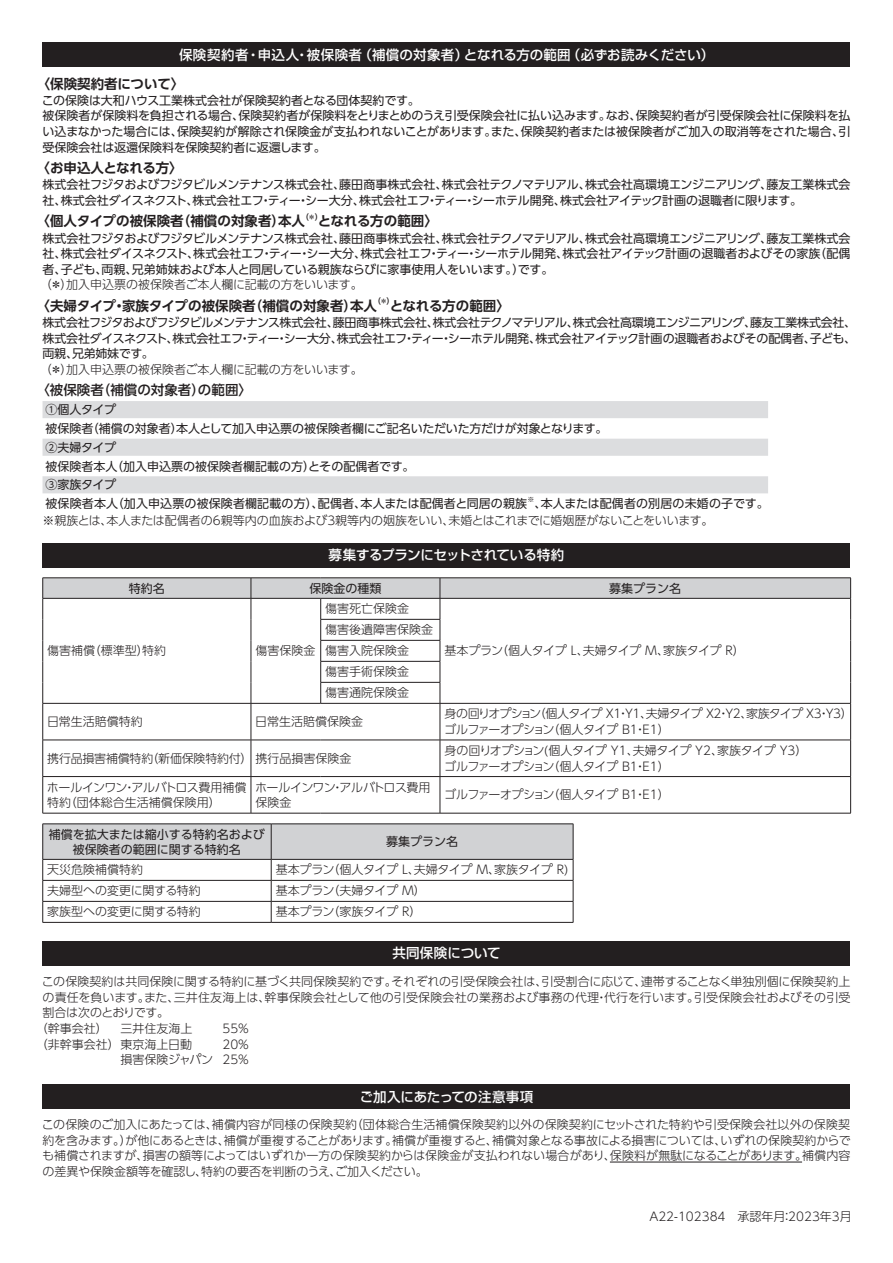
<style>
.page{position:relative;width:893px;height:1263px;background:#fff}
.page>*{position:absolute;margin:0;border:0;box-sizing:border-box;transform-origin:0 0}
.t1{font:700 13.5px "UD Shin Go Pro De";color:#231f20}
.t2{font:500 13.5px "Shin Go Pro";color:#fff}
.t3{font:500 13.5px "Shin Go Pro";letter-spacing:-.02em;color:#fff}
.t4{font:500 13.5px "UD Shin Go Pro";color:#231f20}
.t5{font:12px/15.6px "UD Shin Go Pro";color:#231f20}
.t6{font:300 12px/15.6px "UD Shin Go Pro";color:#231f20}
.t7{font:12px/15.6px "UD Shin Go Pro";letter-spacing:-.025em;color:#231f20}
.t8{font:300 12px/15.6px "UD Shin Go Pro";letter-spacing:-.035em;color:#231f20}
.t9{font:300 12px/15.6px "UD Shin Go Pro";letter-spacing:-.05em;color:#231f20}
.t10{font:300 12px "UD Shin Go Pro";letter-spacing:-.03em;color:#231f20}
.t11{font:300 12px "UD Shin Go Pro";letter-spacing:-.02em;color:#231f20}
.t12{font:300 12px "UD Shin Go Pro";letter-spacing:-.025em;color:#231f20}
.t13{font:700 7.8px "UD Shin Go Pro De";color:#231f20}
.t14{font:7.05px "UD Shin Go Pro";color:#231f20}
</style>
<div class="page">
<hr style="left:610px;top:1162px;width:192px;height:1px;background:#231f20">
<div style="left:43px;top:43px;width:807px;height:24px;background:#231f20"></div>
<svg style="left:43px;top:401px;width:725px;height:92px;fill:#dcdddf"></svg>
<div style="left:43px;top:543px;width:807px;height:24px;background:#231f20"></div>
<svg style="left:42px;top:578px;width:809px;height:125px"></svg>
<hr style="left:43px;top:703px;width:208px;height:1px;background:#231f20">
<hr style="left:42px;top:703px;width:1px;height:37px;background:#231f20">
<hr style="left:251px;top:703px;width:70px;height:1px;background:#231f20">
<hr style="left:251px;top:703px;width:1px;height:37px;background:#231f20">
<hr style="left:321px;top:703px;width:119px;height:1px;background:#231f20">
<hr style="left:440px;top:703px;width:411px;height:1px;background:#231f20">
<hr style="left:440px;top:703px;width:1px;height:37px;background:#231f20">
<hr style="left:850px;top:703px;width:1px;height:37px;background:#231f20">
<hr style="left:43px;top:740px;width:208px;height:1px;background:#231f20">
<hr style="left:42px;top:740px;width:1px;height:36px;background:#231f20">
<hr style="left:251px;top:740px;width:70px;height:1px;background:#231f20">
<hr style="left:251px;top:740px;width:1px;height:36px;background:#231f20">
<hr style="left:321px;top:740px;width:119px;height:1px;background:#231f20">
<hr style="left:440px;top:740px;width:411px;height:1px;background:#231f20">
<hr style="left:440px;top:740px;width:1px;height:36px;background:#231f20">
<hr style="left:850px;top:740px;width:1px;height:36px;background:#231f20">
<hr style="left:43px;top:776px;width:208px;height:1px;background:#231f20">
<hr style="left:42px;top:777px;width:1px;height:36px;background:#231f20">
<hr style="left:251px;top:776px;width:70px;height:1px;background:#231f20">
<hr style="left:251px;top:777px;width:1px;height:36px;background:#231f20">
<hr style="left:321px;top:776px;width:119px;height:1px;background:#231f20">
<hr style="left:440px;top:776px;width:411px;height:1px;background:#231f20">
<hr style="left:440px;top:777px;width:1px;height:36px;background:#231f20">
<hr style="left:850px;top:777px;width:1px;height:36px;background:#231f20">
<hr style="left:43px;top:813px;width:208px;height:1px;background:#231f20">
<hr style="left:251px;top:813px;width:70px;height:1px;background:#231f20">
<hr style="left:321px;top:813px;width:119px;height:1px;background:#231f20">
<hr style="left:440px;top:813px;width:411px;height:1px;background:#231f20">
<svg style="left:42px;top:824px;width:532px;height:98px"></svg>
<hr style="left:43px;top:922px;width:228px;height:1px;background:#231f20">
<hr style="left:271px;top:922px;width:302px;height:1px;background:#231f20">
<div style="left:43px;top:941px;width:807px;height:24px;background:#231f20"></div>
<div style="left:43px;top:1085px;width:807px;height:24px;background:#231f20"></div>
<p class="t2" style="left:179px;top:43px;width:536px">保険契約者・申込人・被保険者（補償の対象者）となれる方の範囲（必ずお読みください）</p>
<p class="t1" style="left:37px;top:72px;width:149px">〈保険契約者について〉</p>
<p class="t5" style="left:42px;top:92px;width:810px">この保険は大和ハウス工業株式会社が保険契約者となる団体契約です。<br>被保険者が保険料を負担される場合、保険契約者が保険料をとりまとめのうえ引受保険会社に払い込みます。なお、保険契約者が引受保険会社に保険料を払い込まなかった場合には、保険契約が解除され保険金が支払われないことがあります。また、保険契約者または被保険者がご加入の取消等をされた場合、引受保険会社は返還保険料を保険契約者に返還します。</p>
<p class="t1" style="left:37px;top:157px;width:148px">〈お申込人となれる方〉</p>
<p class="t7" style="left:43px;top:177px;width:809px">株式会社フジタおよびフジタビルメンテナンス株式会社、藤田商事株式会社、株式会社テクノマテリアル、株式会社高環境エンジニアリング、藤友工業株式会社、株式会社ダイスネクスト、株式会社エフ・ティー・シー大分、株式会社エフ・ティー・シーホテル開発、株式会社アイテック計画の退職者に限ります。</p>
<p class="t1" style="left:37px;top:210px;width:270px">〈個人タイプの被保険者（補償の対象者）本人</p>
<p class="t13" style="left:301px;top:210px;width:23px">（＊）</p>
<p class="t1" style="left:318px;top:210px;width:122px">となれる方の範囲〉</p>
<p class="t5" style="left:43px;top:230px;width:809px;text-align:justify">株式会社フジタおよびフジタビルメンテナンス株式会社、藤田商事株式会社、株式会社テクノマテリアル、株式会社高環境エンジニアリング、藤友工業株式会社、株式会社ダイスネクスト、株式会社エフ・ティー・シー大分、株式会社エフ・ティー・シーホテル開発、株式会社アイテック計画の退職者およびその家族（配偶者、子ども、両親、兄弟姉妹および本人と同居している親族ならびに家事使用人をいいます。）です。</p>
<p class="t6" style="left:40px;top:276px;width:324px">（＊）加入申込票の被保険者ご本人欄に記載の方をいいます。</p>
<p class="t1" style="left:37px;top:295px;width:342px">〈夫婦タイプ・家族タイプの被保険者（補償の対象者）本人</p>
<p class="t13" style="left:373px;top:295px;width:23px">（＊）</p>
<p class="t1" style="left:390px;top:295px;width:122px">となれる方の範囲〉</p>
<p class="t5" style="left:43px;top:314px;width:815px;text-align:justify">株式会社フジタおよびフジタビルメンテナンス株式会社、藤田商事株式会社、株式会社テクノマテリアル、株式会社高環境エンジニアリング、藤友工業株式会社、株式会社ダイスネクスト、株式会社エフ・ティー・シー大分、株式会社エフ・ティー・シーホテル開発、株式会社アイテック計画の退職者およびその配偶者、子ども、両親、兄弟姉妹です。</p>
<p class="t6" style="left:40px;top:361px;width:324px">（＊）加入申込票の被保険者ご本人欄に記載の方をいいます。</p>
<p class="t4" style="left:36px;top:379px;width:217px">〈被保険者（補償の対象者）の範囲〉</p>
<p class="t5" style="left:46px;top:400px;width:563px;line-height:18.8px">①個人タイプ<br>被保険者（補償の対象者）本人として加入申込票の被保険者欄にご記名いただいた方だけが対象となります。<br>②夫婦タイプ<br>被保険者本人（加入申込票の被保険者欄記載の方）とその配偶者です。<br>③家族タイプ<br>被保険者本人（加入申込票の被保険者欄記載の方）、配偶者、本人または配偶者と同居の親族</p>
<p class="t14" style="left:527px;top:494px;width:8px">※</p>
<p class="t5" style="left:534px;top:495px;width:236px">、本人または配偶者の別居の未婚の子です。</p>
<p class="t6" style="left:43px;top:512px;width:672px">※親族とは、本人または配偶者の6親等内の血族および3親等内の姻族をいい、未婚とはこれまでに婚姻歴がないことをいいます。</p>
<p class="t3" style="left:329px;top:544px;width:237px">募集するプランにセットされている特約</p>
<p class="t5" style="left:129px;top:580px;width:37px">特約名</p>
<p class="t5" style="left:309px;top:580px;width:73px">保険金の種類</p>
<p class="t5" style="left:609px;top:580px;width:73px">募集プラン名</p>
<p class="t6" style="left:47px;top:643px;width:120px">傷害補償（標準型）特約</p>
<p class="t6" style="left:255px;top:643px;width:61px">傷害保険金</p>
<p class="t6" style="left:325px;top:601px;width:85px">傷害死亡保険金</p>
<p class="t6" style="left:325px;top:619px;width:109px;line-height:21px">傷害後遺障害保険金傷害入院保険金<br>傷害手術保険金<br>傷害通院保険金</p>
<p class="t10" style="left:444px;top:641px;width:302px">基本プラン（個人タイプ L、夫婦タイプ M、家族タイプ R）</p>
<p class="t6" style="left:47px;top:713px;width:97px">日常生活賠償特約</p>
<p class="t6" style="left:255px;top:713px;width:109px">日常生活賠償保険金</p>
<p class="t9" style="left:444px;top:706px;width:410px">身の回りオプション（個人タイプ X1・Y1、夫婦タイプ X2・Y2、家族タイプ X3・Y3）ゴルファーオプション（個人タイプ B1・E1）</p>
<p class="t11" style="left:47px;top:748px;width:306px">携行品損害補償特約（新価保険特約付）携行品損害保険金</p>
<p class="t8" style="left:444px;top:742px;width:365px">身の回りオプション(個人タイプ Y1、夫婦タイプ Y2、家族タイプ Y3）ゴルファーオプション（個人タイプ B1・E1）</p>
<p class="t6" style="left:47px;top:779px;width:201px">ホールインワン・アルバトロス費用補償特約（団体総合生活補償保険用）</p>
<p class="t8" style="left:255px;top:779px;width:177px">ホールインワン・アルバトロス費用保険金</p>
<p class="t8" style="left:444px;top:787px;width:227px">ゴルファーオプション（個人タイプ B1・E1）</p>
<p class="t5" style="left:49px;top:826px;width:217px;line-height:15px;text-align:center">補償を拡大または縮小する特約名および被保険者の範囲に関する特約名</p>
<p class="t5" style="left:386px;top:833px;width:73px">募集プラン名</p>
<p class="t6" style="left:47px;top:862px;width:97px">天災危険補償特約</p>
<p class="t10" style="left:276px;top:860px;width:294px">基本プラン（個人タイプ L、夫婦タイプ M、家族タイプ R)</p>
<p class="t6" style="left:47px;top:883px;width:155px">夫婦型への変更に関する特約</p>
<p class="t12" style="left:276px;top:881px;width:152px">基本プラン（夫婦タイプ M）</p>
<p class="t6" style="left:47px;top:904px;width:155px">家族型への変更に関する特約</p>
<p class="t12" style="left:276px;top:902px;width:147px">基本プラン（家族タイプ R）</p>
<p class="t2" style="left:392px;top:942px;width:110px">共同保険について</p>
<p class="t6" style="left:42px;top:973px;width:810px">この保険契約は共同保険に関する特約に基づく共同保険契約です。それぞれの引受保険会社は、引受割合に応じて、連帯することなく単独別個に保険契約上</p>
<p class="t6" style="left:43px;top:989px;width:810px">の責任を負います。また、三井住友海上は、幹事保険会社として他の引受保険会社の業務および事務の代理・代行を行います。引受保険会社およびその引受</p>
<p class="t8" style="left:43px;top:1004px;width:128px">割合は次のとおりです。</p>
<p class="t6" style="left:36px;top:1020px;width:158px">（幹事会社） 三井住友海上</p>
<p class="t6" style="left:223px;top:1020px;width:29px">55％</p>
<p class="t6" style="left:36px;top:1036px;width:158px">（非幹事会社）東京海上日動</p>
<p class="t6" style="left:121px;top:1036px;width:131px;text-align:right">20％<br>損害保険ジャパン 25％</p>
<p class="t2" style="left:360px;top:1086px;width:175px">ご加入にあたっての注意事項</p>
<p class="t6" style="left:42px;top:1116px;width:810px;text-align:justify">この保険のご加入にあたっては、補償内容が同様の保険契約（団体総合生活補償保険契約以外の保険契約にセットされた特約や引受保険会社以外の保険契約を含みます。）が他にあるときは、補償が重複することがあります。補償が重複すると、補償対象となる事故による損害については、いずれの保険契約からでも補償されますが、損害の額等によってはいずれか一方の保険契約からは保険金が支払われない場合があり、保険料が無駄になることがあります。補償内容の差異や保険金額等を確認し、特約の要否を判断のうえ、ご加入ください。</p>
<p class="t6" style="left:649px;top:1208px;width:204px">A22-102384　承認年月：2023年3月</p>
</div>
